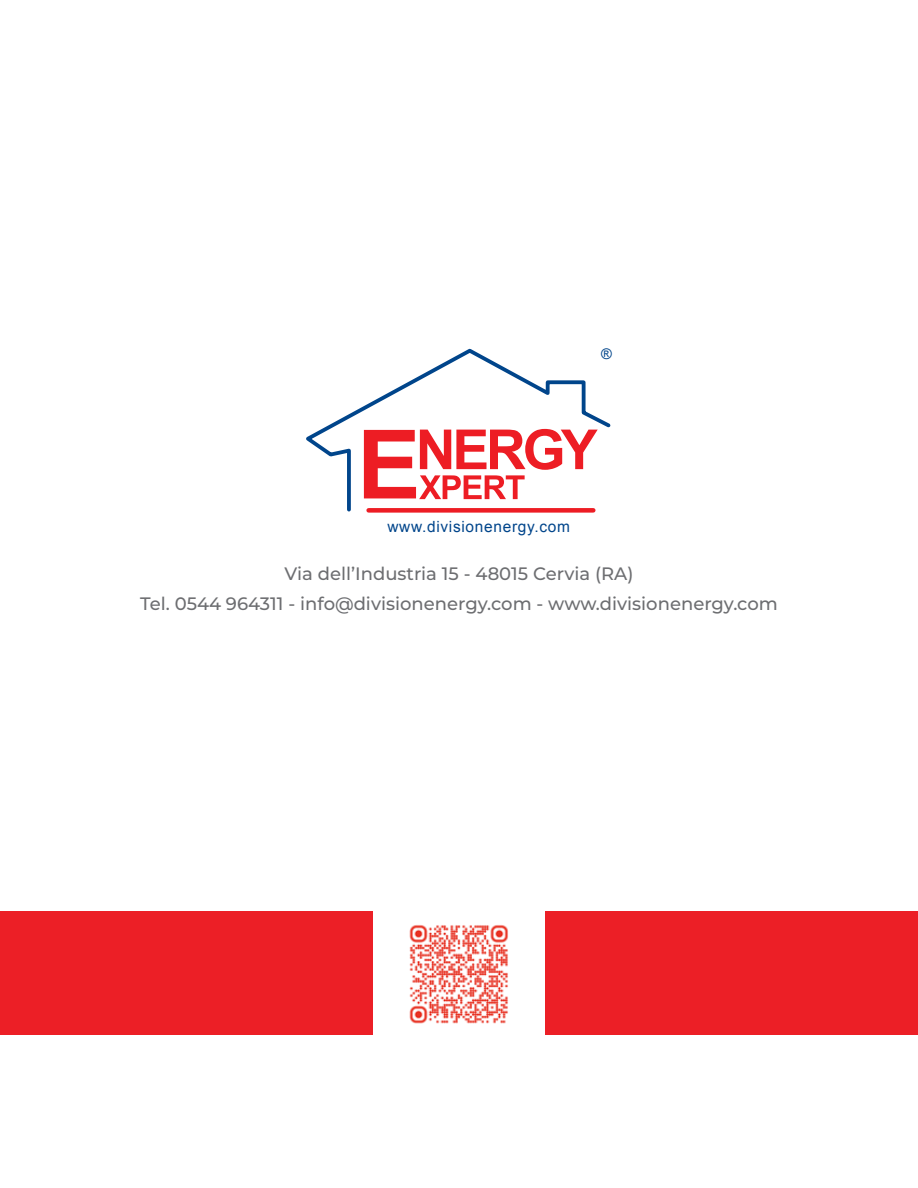
<style>
.page{position:relative;width:918px;height:1188px;background:#fff}
.page>*{position:absolute;margin:0;border:0;box-sizing:border-box;transform-origin:0 0}
.t1{font:500 18px/30px "Montserrat";color:#6d6e71;text-align:center}
.t2{font:15.45px "Arial";letter-spacing:.045em;color:#00458b}
.t3{font:14.7px "Arial";color:#00458b}
</style>
<div class="page">
<svg style="left:306px;top:348px;width:305px;height:165px"></svg>
<svg style="left:364px;top:429px;width:234px;height:70px"></svg>
<div style="left:369px;top:508px;width:224px;height:5px;background:#ed1d24"></div>
<img style="left:409px;top:925px;width:99px;height:99px">
<div style="left:0;top:911px;width:373px;height:123px;background:#ec1f26"></div>
<div style="left:545px;top:911px;width:373px;height:123px;background:#ec1f26"></div>
<p class="t3" style="left:601px;top:344px;width:12px">®</p>
<p class="t2" style="left:387px;top:517px;width:184px">www.divisionenergy.com</p>
<p class="t1" style="left:140px;top:557px;width:639px">Via dell’Industria 15 - 48015 Cervia (RA)<br>Tel. 0544 964311 - info@divisionenergy.com - www.divisionenergy.com</p>
</div>
